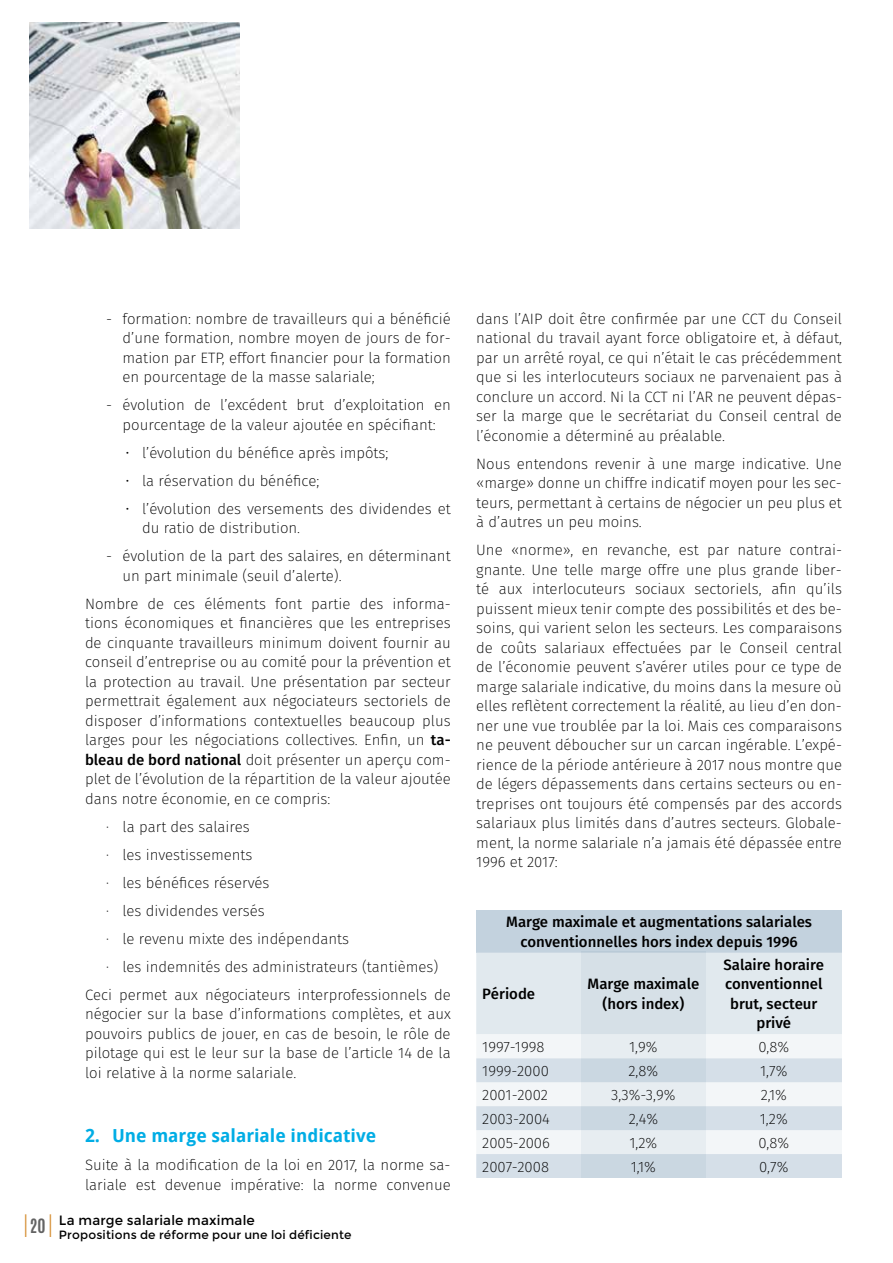
<style>
.page{position:relative;width:893px;height:1263px;background:#fff}
.page>*{position:absolute;margin:0;border:0;box-sizing:border-box;transform-origin:0 0}
.t1{font:300 25.95px "Antonio";color:#d58f34;scale:.64 1}
.t2{font:700 18px "Droid Sans";color:#00ade5}
.t3{font:200 15px/19.5px "Fira Sans";color:#000;text-align:justify}
.t4{font:500 15px/19.5px "Fira Sans";color:#000;text-align:center}
.t5{font:13.5px "Montserrat";letter-spacing:.01em;color:#000}
.t6{font:12px "Montserrat";letter-spacing:.015em;color:#000}
.s1{font-weight:500}
</style>
<div class="page">
<img style="left:30px;top:23px;width:210px;height:206px">
<div style="left:476px;top:910px;width:366px;height:43px;background:#c3d2de"></div>
<svg style="left:476px;top:953px;width:366px;height:225px"></svg>
<svg style="left:581px;top:953px;width:125px;height:225px;background:#d7e1e8"></svg>
<p class="t3" style="left:123px;top:309px;width:330px;text-indent:-16px">- formation: nombre de travailleurs qui a bénéficié d’une formation, nombre moyen de jours de for&shy;mation par ETP, effort financier pour la formation en pourcentage de la masse salariale;</p>
<p class="t3" style="left:106px;top:395px;width:346px;text-align:center">- évolution de l’excédent brut d’exploitation en pourcentage de la valeur ajoutée en spécifiant:</p>
<p class="t3" style="left:126px;top:443px;width:264px">• l’évolution du bénéfice après impôts;</p>
<p class="t3" style="left:126px;top:471px;width:195px">• la réservation du bénéfice;</p>
<p class="t3" style="left:142px;top:499px;width:310px;text-indent:-17px">• l’évolution des versements des dividendes et du ratio de distribution.</p>
<p class="t3" style="left:123px;top:546px;width:330px;text-indent:-16px">- évolution de la part des salaires, en déterminant un part minimale (seuil d’alerte).</p>
<p class="t3" style="left:85px;top:594px;width:367px">Nombre de ces éléments font partie des informa&shy;tions économiques et financières que les entreprises de cinquante travailleurs minimum doivent fournir au conseil d’entreprise ou au comité pour la prévention et la protection au travail. Une présentation par secteur permettrait également aux négociateurs sectoriels de disposer d’informations contextuelles beaucoup plus larges pour les négociations collectives. Enfin, un <span class="s1">ta&shy;bleau de bord national</span> doit présenter un aperçu com&shy;plet de l’évolution de la répartition de la valeur ajoutée dans notre économie, en ce compris:</p>
<p class="t3" style="left:106px;top:817px;width:145px">· la part des salaires</p>
<p class="t3" style="left:106px;top:845px;width:148px">· les investissements</p>
<p class="t3" style="left:106px;top:873px;width:165px">· les bénéfices réservés</p>
<p class="t3" style="left:106px;top:901px;width:160px">· les dividendes versés</p>
<p class="t3" style="left:106px;top:929px;width:245px">· le revenu mixte des indépendants</p>
<p class="t3" style="left:106px;top:957px;width:334px">· les indemnités des administrateurs (tantièmes)</p>
<p class="t3" style="left:85px;top:985px;width:367px">Ceci permet aux négociateurs interprofessionnels de</p>
<p class="t3" style="left:85px;top:1004px;width:367px">négocier sur la base d’informations complètes, et aux pouvoirs publics de jouer, en cas de besoin, le rôle de pilotage qui est le leur sur la base de l’article 14 de la loi relative à la norme salariale.</p>
<p class="t2" style="left:85px;top:1126px;width:293px">2. Une marge salariale indicative</p>
<p class="t3" style="left:85px;top:1155px;width:367px">Suite à la modification de la loi en 2017, la norme sa&shy;lariale est devenue impérative: la norme convenue</p>
<h1 class="t1" style="left:24px;top:1207px;width:46px">I<sup>20</sup>I</h1>
<p class="t5" style="left:59px;top:1213px;width:198px">La marge salariale maximale</p>
<p class="t6" style="left:59px;top:1227px;width:294px">Propositions de réforme pour une loi déficiente</p>
<p class="t3" style="left:476px;top:309px;width:367px">dans l’AIP doit être confirmée par une CCT du Conseil national du travail ayant force obligatoire et, à défaut, par un arrêté royal, ce qui n’était le cas précédemment que si les interlocuteurs sociaux ne parvenaient pas à conclure un accord. Ni la CCT ni l’AR ne peuvent dépas&shy;ser la marge que le secrétariat du Conseil central de l’économie a déterminé au préalable.</p>
<p class="t3" style="left:476px;top:454px;width:367px">Nous entendons revenir à une marge indicative. Une «marge» donne un chiffre indicatif moyen pour les sec&shy;teurs, permettant à certains de négocier un peu plus et à d’autres un peu moins.</p>
<p class="t3" style="left:476px;top:540px;width:367px">Une «norme», en revanche, est par nature contrai&shy;gnante. Une telle marge offre une plus grande liber&shy;té aux interlocuteurs sociaux sectoriels, afin qu’ils puissent mieux tenir compte des possibilités et des be&shy;soins, qui varient selon les secteurs. Les comparaisons de coûts salariaux effectuées par le Conseil central de l’économie peuvent s’avérer utiles pour ce type de marge salariale indicative, du moins dans la mesure où elles reflètent correctement la réalité, au lieu d’en don&shy;ner une vue troublée par la loi. Mais ces comparaisons ne peuvent déboucher sur un carcan ingérable. L’expé&shy;rience de la période antérieure à 2017 nous montre que de légers dépassements dans certains secteurs ou en&shy;treprises ont toujours été compensés par des accords salariaux plus limités dans d’autres secteurs. Globale&shy;ment, la norme salariale n’a jamais été dépassée entre 1996 et 2017:</p>
<p class="t4" style="left:506px;top:912px;width:307px">Marge maximale et augmentations salariales conventionnelles hors index depuis 1996</p>
<p class="t4" style="left:482px;top:984px;width:54px">Période</p>
<p class="t4" style="left:587px;top:974px;width:113px">Marge maximale (hors index)</p>
<p class="t4" style="left:723px;top:955px;width:102px">Salaire horaire conventionnel brut, secteur privé</p>
<p class="t3" style="left:482px;top:1037px;width:64px">1997-1998</p>
<p class="t3" style="left:629px;top:1037px;width:30px">1,9%</p>
<p class="t3" style="left:758px;top:1037px;width:32px">0,8%</p>
<p class="t3" style="left:482px;top:1061px;width:68px">1999-2000</p>
<p class="t3" style="left:628px;top:1061px;width:31px">2,8%</p>
<p class="t3" style="left:760px;top:1061px;width:29px">1,7%</p>
<p class="t3" style="left:482px;top:1085px;width:67px">2001-2002</p>
<p class="t3" style="left:611px;top:1085px;width:66px">3,3%-3,9%</p>
<p class="t3" style="left:761px;top:1085px;width:28px">2,1%</p>
<p class="t3" style="left:482px;top:1109px;width:69px">2003-2004</p>
<p class="t3" style="left:629px;top:1109px;width:31px">2,4%</p>
<p class="t3" style="left:760px;top:1109px;width:29px">1,2%</p>
<p class="t3" style="left:482px;top:1133px;width:69px">2005-2006</p>
<p class="t3" style="left:629px;top:1133px;width:29px">1,2%</p>
<p class="t3" style="left:758px;top:1133px;width:32px">0,8%</p>
<p class="t3" style="left:482px;top:1156px;width:68px">2007-2008</p>
<p class="t3" style="left:631px;top:1156px;width:27px">1,1%</p>
<p class="t3" style="left:759px;top:1156px;width:31px">0,7%</p>
</div>
